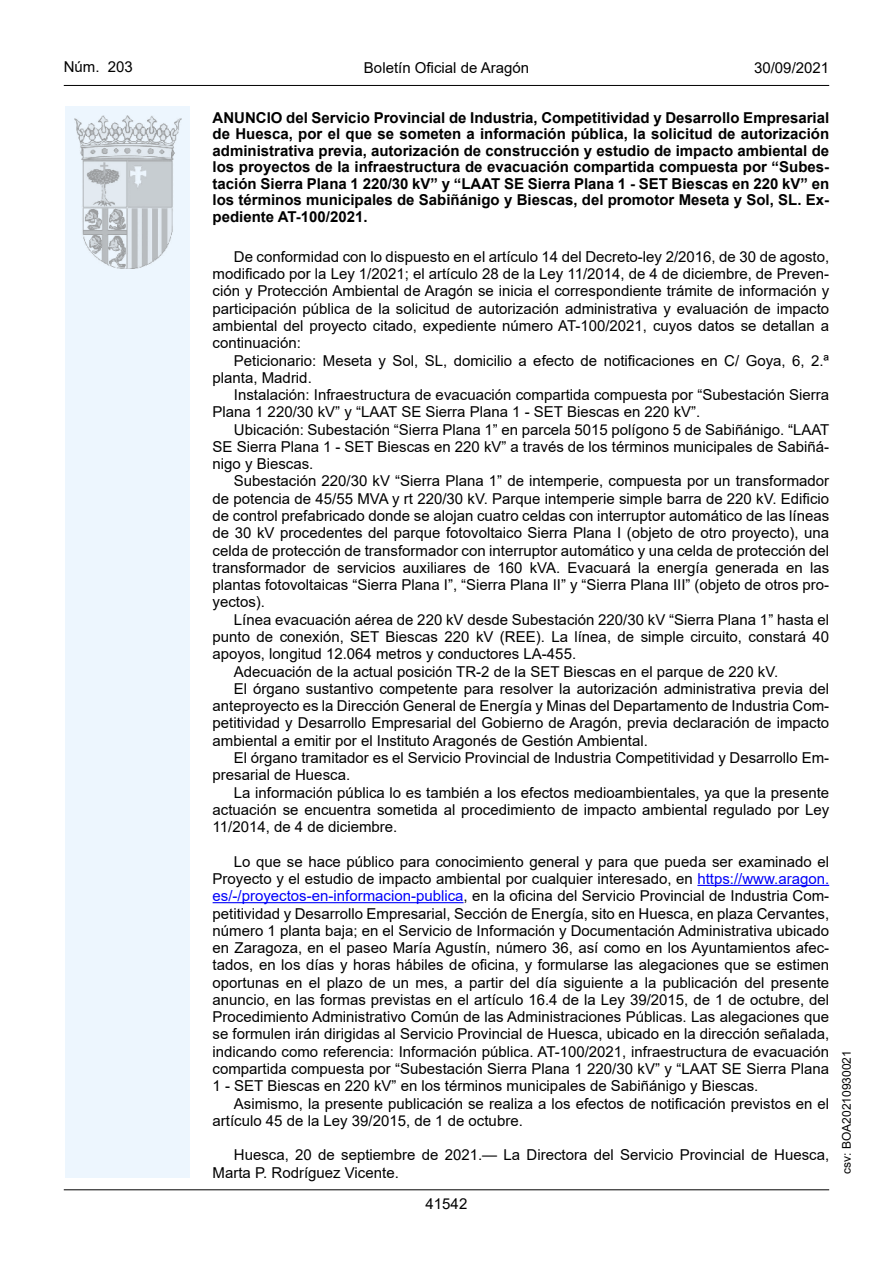
<style>
.page{position:relative;width:893px;height:1263px;background:#fff}
.page>*{position:absolute;margin:0;border:0;box-sizing:border-box;transform-origin:0 0}
.inicio_de_parrafo{font:15px/17.2px "Arial";color:#000;text-align:justify}
.Titulo_text{font:700 15px/16.5px "Arial";color:#000;text-align:justify}
.estilo_head-c{font:15px "Arial";color:#000}
.estilo_head-d{font:15px "Arial MT2";color:#000}
.estilo_head-i{font:15px "Arial MT2";color:#000}
.numero_pagina{font:15px "Arial MT2";color:#000}
.estilo_head-i-2{font:12px "Arial MT2";color:#000}
.s1{color:#0000fa}
</style>
<div class="page">
<hr style="left:64px;top:1189px;width:765px;height:1px;background:#000">
<hr style="left:64px;top:85px;width:765px;height:1px;background:#000">
<div style="left:65px;top:106px;width:125px;height:1072px;background:#edf6fe"></div>
<img style="left:75px;top:115px;width:106px;height:153px">
<hr style="left:697px;top:885px;width:132px;height:1px;background:#0000fa">
<hr style="left:213px;top:902px;width:251px;height:1px;background:#0000fa">
<p class="estilo_head-i" style="left:64px;top:57px;width:71px">Núm. 203</p>
<p class="estilo_head-c" style="left:364px;top:57px;width:167px">Boletín Oficial de Aragón</p>
<p class="estilo_head-d" style="left:754px;top:57px;width:77px">30/09/2021</p>
<p class="Titulo_text" style="left:213px;top:110px;width:618px">ANUNCIO del Servicio Provincial de Industria, Competitividad y Desarrollo Empresarial de Huesca, por el que se someten a información pública, la solicitud de autorización administrativa previa, autorización de construcción y estudio de impacto ambiental de los proyectos de la infraestructura de evacuación compartida compuesta por “Subes&shy;tación Sierra Plana 1 220/30 kV” y “LAAT SE Sierra Plana 1 - SET Biescas en 220 kV” en los términos municipales de Sabiñánigo y Biescas, del promotor Meseta y Sol, SL. Ex&shy;pediente AT-100/2021.</p>
<p class="inicio_de_parrafo" style="left:213px;top:248px;width:618px;text-indent:21px">De conformidad con lo dispuesto en el artículo 14 del Decreto-ley 2/2016, de 30 de agosto, modificado por la Ley 1/2021; el artículo 28 de la Ley 11/2014, de 4 de diciembre, de Preven&shy;ción y Protección Ambiental de Aragón se inicia el correspondiente trámite de información y participación pública de la solicitud de autorización administrativa y evaluación de impacto ambiental del proyecto citado, expediente número AT-100/2021, cuyos datos se detallan a continuación:</p>
<p class="inicio_de_parrafo" style="left:213px;top:351px;width:618px;text-indent:21px">Peticionario: Meseta y Sol, SL, domicilio a efecto de notificaciones en C/ Goya, 6, 2.ª planta, Madrid.</p>
<p class="inicio_de_parrafo" style="left:213px;top:386px;width:618px;text-indent:21px">Instalación: Infraestructura de evacuación compartida compuesta por “Subestación Sierra<br>Plana 1 220/30 kV” y “LAAT SE Sierra Plana 1 - SET Biescas en 220 kV”.</p>
<p class="inicio_de_parrafo" style="left:213px;top:421px;width:618px;text-indent:21px">Ubicación: Subestación “Sierra Plana 1” en parcela 5015 polígono 5 de Sabiñánigo. “LAAT SE Sierra Plana 1 - SET Biescas en 220 kV” a través de los términos municipales de Sabiñá&shy;nigo y Biescas.</p>
<p class="inicio_de_parrafo" style="left:213px;top:472px;width:618px;text-indent:21px">Subestación 220/30 kV “Sierra Plana 1” de intemperie, compuesta por un transformador de potencia de 45/55 MVA y rt 220/30 kV. Parque intemperie simple barra de 220 kV. Edificio de control prefabricado donde se alojan cuatro celdas con interruptor automático de las líneas de 30 kV procedentes del parque fotovoltaico Sierra Plana I (objeto de otro proyecto), una celda de protección de transformador con interruptor automático y una celda de protección del transformador de servicios auxiliares de 160 kVA. Evacuará la energía generada en las plantas fotovoltaicas “Sierra Plana I”, “Sierra Plana II” y “Sierra Plana III” (objeto de otros pro&shy;yectos).</p>
<p class="inicio_de_parrafo" style="left:213px;top:611px;width:618px;text-indent:21px">Línea evacuación aérea de 220 kV desde Subestación 220/30 kV “Sierra Plana 1” hasta el punto de conexión, SET Biescas 220 kV (REE). La línea, de simple circuito, constará 40 apoyos, longitud 12.064 metros y conductores LA-455.</p>
<p class="inicio_de_parrafo" style="left:234px;top:663px;width:546px">Adecuación de la actual posición TR-2 de la SET Biescas en el parque de 220 kV.</p>
<p class="inicio_de_parrafo" style="left:213px;top:680px;width:618px;text-indent:21px">El órgano sustantivo competente para resolver la autorización administrativa previa del anteproyecto es la Dirección General de Energía y Minas del Departamento de Industria Com&shy;petitividad y Desarrollo Empresarial del Gobierno de Aragón, previa declaración de impacto ambiental a emitir por el Instituto Aragonés de Gestión Ambiental.</p>
<p class="inicio_de_parrafo" style="left:213px;top:749px;width:618px;text-indent:21px">El órgano tramitador es el Servicio Provincial de Industria Competitividad y Desarrollo Em&shy;presarial de Huesca.</p>
<p class="inicio_de_parrafo" style="left:213px;top:783px;width:618px;text-indent:21px">La información pública lo es también a los efectos medioambientales, ya que la presente actuación se encuentra sometida al procedimiento de impacto ambiental regulado por Ley 11/2014, de 4 de diciembre.</p>
<p class="inicio_de_parrafo" style="left:213px;top:853px;width:618px;text-indent:21px">Lo que se hace público para conocimiento general y para que pueda ser examinado el Proyecto y el estudio de impacto ambiental por cualquier interesado, en <span class="s1">https://www.aragon. es/-/proyectos-en-informacion-publica</span>, en la oficina del Servicio Provincial de Industria Com&shy;petitividad y Desarrollo Empresarial, Sección de Energía, sito en Huesca, en plaza Cervantes, número 1 planta baja; en el Servicio de Información y Documentación Administrativa ubicado en Zaragoza, en el paseo María Agustín, número 36, así como en los Ayuntamientos afec&shy;tados, en los días y horas hábiles de oficina, y formularse las alegaciones que se estimen oportunas en el plazo de un mes, a partir del día siguiente a la publicación del presente anuncio, en las formas previstas en el artículo 16.4 de la Ley 39/2015, de 1 de octubre, del Procedimiento Administrativo Común de las Administraciones Públicas. Las alegaciones que se formulen irán dirigidas al Servicio Provincial de Huesca, ubicado en la dirección señalada, indicando como referencia: Información pública. AT-100/2021, infraestructura de evacuación compartida compuesta por “Subestación Sierra Plana 1 220/30 kV” y “LAAT SE Sierra Plana 1 - SET Biescas en 220 kV” en los términos municipales de Sabiñánigo y Biescas.</p>
<p class="inicio_de_parrafo" style="left:213px;top:1094px;width:618px;text-indent:21px">Asimismo, la presente publicación se realiza a los efectos de notificación previstos en el artículo 45 de la Ley 39/2015, de 1 de octubre.</p>
<p class="inicio_de_parrafo" style="left:213px;top:1146px;width:618px;text-indent:21px">Huesca, 20 de septiembre de 2021.— La Directora del Servicio Provincial de Huesca,<br>Marta P. Rodríguez Vicente.</p>
<p class="numero_pagina" style="left:426px;top:1193px;width:43px">41542</p>
<p class="estilo_head-i-2" style="left:838px;top:1174px;width:125px;rotate:-90deg">csv: BOA20210930021</p>
</div>
